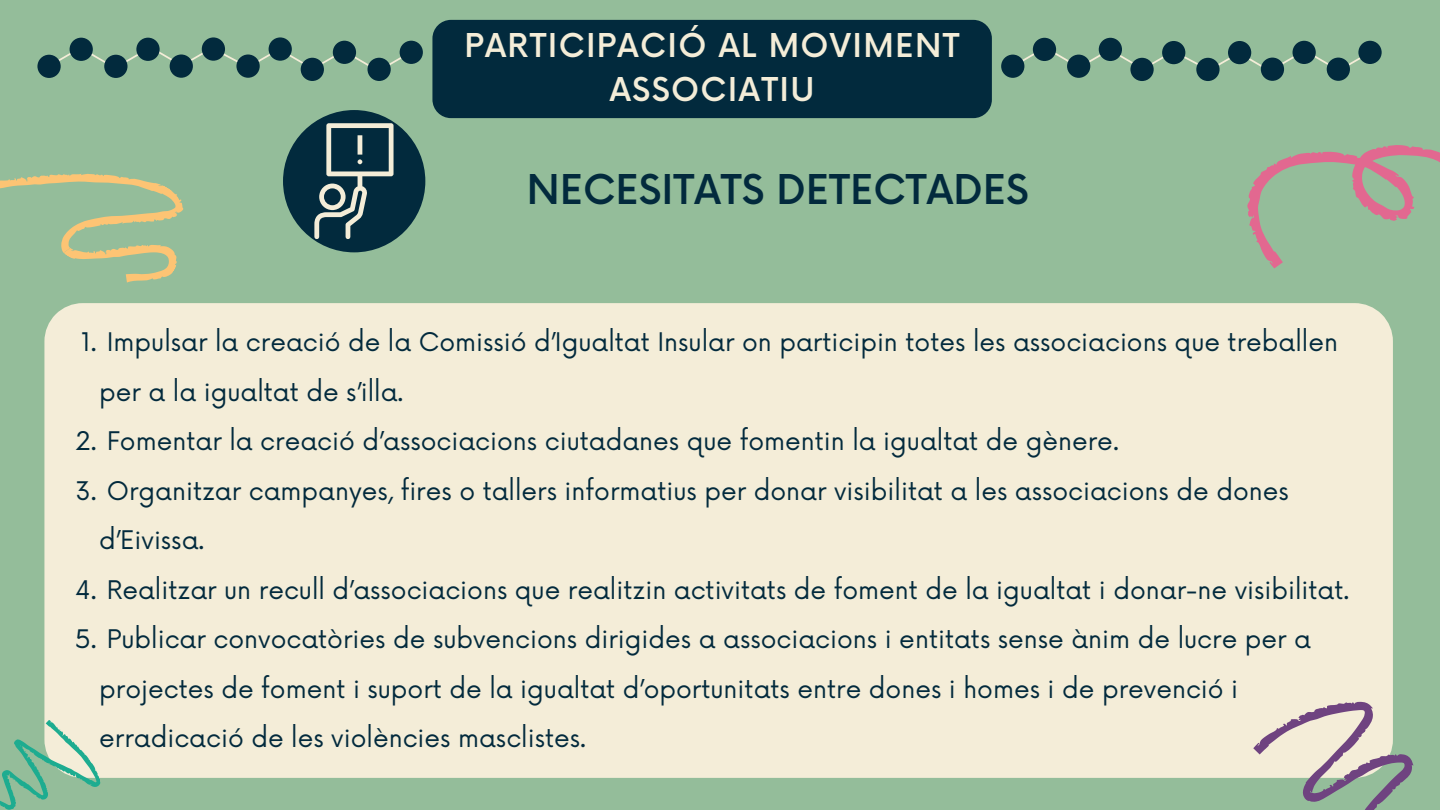
<style>
.page{position:relative;width:1440px;height:810px;background:#94bd9a}
.page>*{position:absolute;margin:0;border:0;box-sizing:border-box;transform-origin:0 0}
.t1{font:500 40px "Now";color:#022a3d}
.t2{font:500 32px/44.2px "Now";letter-spacing:.04em;color:#f4edd8;text-align:center}
.t3{font:25px/49.5px "Now";color:#022a3d}
</style>
<div class="page">
<div style="left:1001px;top:55px;width:23px;height:23px;background:#022a3d;border-radius:50%"></div>
<div style="left:1033px;top:38px;width:23px;height:23px;background:#022a3d;border-radius:50%"></div>
<div style="left:1067px;top:55px;width:23px;height:23px;background:#022a3d;border-radius:50%"></div>
<div style="left:1099px;top:38px;width:23px;height:23px;background:#022a3d;border-radius:50%"></div>
<div style="left:1130px;top:58px;width:24px;height:23px;background:#022a3d;border-radius:50%"></div>
<div style="left:1162px;top:41px;width:23px;height:23px;background:#022a3d;border-radius:50%"></div>
<div style="left:1196px;top:58px;width:24px;height:23px;background:#022a3d;border-radius:50%"></div>
<div style="left:1228px;top:41px;width:23px;height:23px;background:#022a3d;border-radius:50%"></div>
<svg style="left:1011px;top:47px;width:356px;height:25px"></svg>
<div style="left:1261px;top:58px;width:23px;height:23px;background:#022a3d;border-radius:50%"></div>
<div style="left:1293px;top:41px;width:23px;height:23px;background:#022a3d;border-radius:50%"></div>
<div style="left:1327px;top:58px;width:23px;height:23px;background:#022a3d;border-radius:50%"></div>
<div style="left:1358px;top:41px;width:24px;height:23px;background:#022a3d;border-radius:50%"></div>
<div style="left:400px;top:41px;width:23px;height:23px;background:#022a3d;border-radius:50%"></div>
<div style="left:368px;top:58px;width:23px;height:23px;background:#022a3d;border-radius:50%"></div>
<div style="left:333px;top:41px;width:23px;height:23px;background:#022a3d;border-radius:50%"></div>
<div style="left:301px;top:58px;width:23px;height:23px;background:#022a3d;border-radius:50%"></div>
<div style="left:269px;top:37px;width:23px;height:24px;background:#022a3d;border-radius:50%"></div>
<svg style="left:236px;top:55px;width:24px;height:23px"></svg>
<div style="left:202px;top:37px;width:23px;height:24px;background:#022a3d;border-radius:50%"></div>
<div style="left:170px;top:55px;width:23px;height:23px;background:#022a3d;border-radius:50%"></div>
<svg style="left:47px;top:46px;width:366px;height:25px"></svg>
<div style="left:136px;top:38px;width:24px;height:23px;background:#022a3d;border-radius:50%"></div>
<div style="left:104px;top:55px;width:24px;height:23px;background:#022a3d;border-radius:50%"></div>
<div style="left:70px;top:38px;width:23px;height:23px;background:#022a3d;border-radius:50%"></div>
<div style="left:37px;top:55px;width:24px;height:23px;background:#022a3d;border-radius:50%"></div>
<div style="left:432px;top:20px;width:560px;height:98px;background:#022a3d;border-radius:19px"></div>
<div style="left:283px;top:110px;width:142px;height:142px;background:#022a3d;border-radius:50%"></div>
<svg style="left:314px;top:123px;width:80px;height:116px"></svg>
<div style="left:44px;top:303px;width:1349px;height:475px;background:#f4edd8"></div>
<svg style="left:1253px;top:702px;width:160px;height:108px"></svg>
<svg style="left:1219px;top:70px;width:221px;height:249px"></svg>
<svg style="left:0;top:173px;width:189px;height:133px"></svg>
<svg style="left:0;top:711px;width:102px;height:99px"></svg>
<p class="t2" style="left:464px;top:25px;width:497px">PARTICIPACIÓ AL MOVIMENT<br>ASSOCIATIU</p>
<h1 class="t1" style="left:527px;top:168px;width:504px">NECESITATS DETECTADES</h1>
<p class="t3" style="left:99px;top:319px;width:1240px;text-indent:-18px">1. Impulsar la creació de la Comissió d’Igualtat Insular on participin totes les associacions que treballen per a la igualtat de s’illa.</p>
<p class="t3" style="left:75px;top:418px;width:1045px">2. Fomentar la creació d’associacions ciutadanes que fomentin la igualtat de gènere.</p>
<p class="t3" style="left:99px;top:467px;width:1191px;text-indent:-24px">3. Organitzar campanyes, fires o tallers informatius per donar visibilitat a les associacions de dones d’Eivissa.</p>
<p class="t3" style="left:75px;top:566px;width:1276px">4. Realitzar un recull d’associacions que realitzin activitats de foment de la igualtat i donar-ne visibilitat.</p>
<p class="t3" style="left:99px;top:616px;width:1213px;text-indent:-24px">5. Publicar convocatòries de subvencions dirigides a associacions i entitats sense ànim de lucre per a projectes de foment i suport de la igualtat d’oportunitats entre dones i homes i de prevenció i erradicació de les violències masclistes.</p>
</div>
